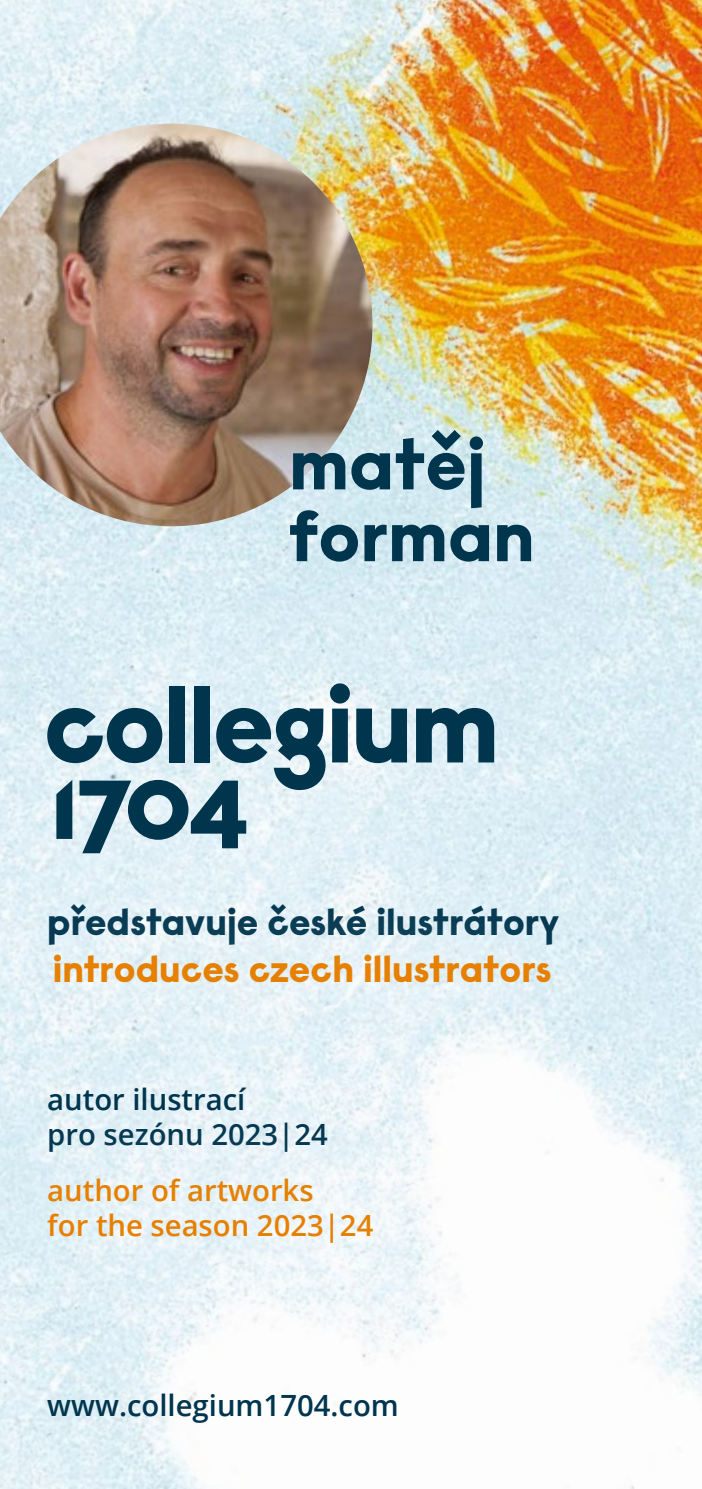
<style>
.page{position:relative;width:702px;height:1489px;background:#fff}
.page>*{position:absolute;margin:0;border:0;box-sizing:border-box;transform-origin:0 0}
.t1{font:800 72px/71.8px "Raisonneuprava";color:#00354e}
.t2{font:800 37.5px "Raisonneuprava";color:#00354e}
.t3{font:800 37.5px "Raisonneuprava";color:#e68000}
.t4{font:600 29.25px/35px "Open Sans";color:#00354e}
.t5{font:600 29.25px/35px "Open Sans";color:#e68000}
</style>
<div class="page">
<img style="left:0;top:0;width:702px;height:1488px">
<svg style="left:47px;top:683px;width:303px;height:170px;background:#8fabb8"></svg>
<svg style="left:356px;top:708px;width:51px;height:55px;background:#477083"></svg>
<svg style="left:416px;top:708px;width:78px;height:54px;background:#456e82"></svg>
<div style="left:0;top:876px;width:627px;height:191px;background:#fff;opacity:.75"></div>
<div style="left:0;top:1097px;width:449px;height:224px;background:#fff;opacity:.75"></div>
<img style="left:0;top:123px;width:372px;height:403px">
<h1 class="t1" style="left:289px;top:427px;width:247px">matěj forman</h1>
<p class="t2" style="left:47px;top:896px;width:514px">představuje české ilustrátory</p>
<p class="t3" style="left:53px;top:943px;width:500px">introduces czech illustrators</p>
<p class="t4" style="left:47px;top:1081px;width:282px">autor ilustrací<br>pro sezónu 2023|24</p>
<p class="t5" style="left:47px;top:1172px;width:327px">author of artworks<br>for the season 2023|24</p>
<p class="t4" style="left:47px;top:1386px;width:353px">www.collegium1704.com</p>
</div>
